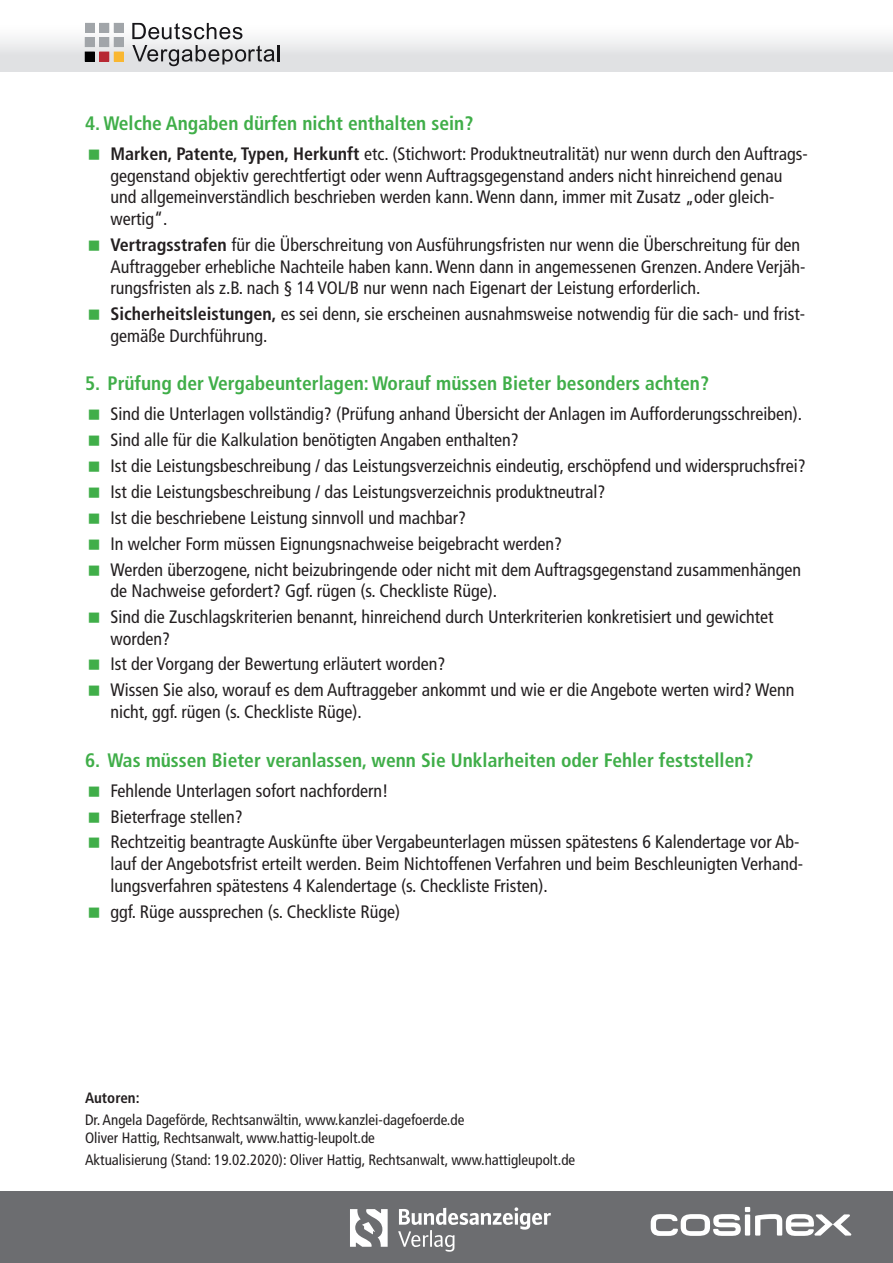
<style>
.page{position:relative;width:893px;height:1263px;background:#fff}
.page>*{position:absolute;margin:0;border:0;box-sizing:border-box;transform-origin:0 0}
.t1{font:700 condensed 19.5px "Frutiger";color:#40ae49}
.t2{font:condensed 18px/25.8px "Frutiger";color:#231f20}
.t3{font:condensed 15px/18px "Frutiger";color:#231f20}
.t4{font:700 condensed 15px "Frutiger";color:#231f20}
.s1{font-weight:700}
</style>
<div class="page">
<div style="left:0;top:1191px;width:893px;height:72px;background:#6c6d70"></div>
<svg style="left:651px;top:1207px;width:200px;height:29px"></svg>
<svg style="left:398px;top:1207px;width:153px;height:45px"></svg>
<svg style="left:350px;top:1209px;width:38px;height:38px"></svg>
<div style="left:0;top:0;width:893px;height:72px;background:linear-gradient(to bottom,#fff,#dddee0)"></div>
<div style="left:85px;top:23px;width:9px;height:9px;background:#a1a5a9"></div>
<div style="left:100px;top:23px;width:9px;height:9px;background:#a1a5a9"></div>
<div style="left:114px;top:23px;width:9px;height:9px;background:#a1a5a9"></div>
<div style="left:85px;top:38px;width:9px;height:9px;background:#a1a5a9"></div>
<div style="left:85px;top:37px;width:9px;height:10px;border:1px solid #a1a5a9"></div>
<div style="left:100px;top:38px;width:9px;height:9px;background:#a1a5a9"></div>
<div style="left:100px;top:37px;width:9px;height:10px;border:1px solid #a1a5a9"></div>
<div style="left:114px;top:38px;width:9px;height:9px;background:#a1a5a9"></div>
<div style="left:114px;top:37px;width:9px;height:10px;border:1px solid #a1a5a9"></div>
<div style="left:85px;top:52px;width:9px;height:9px;background:#000001"></div>
<div style="left:100px;top:52px;width:9px;height:9px;background:#b72833"></div>
<div style="left:114px;top:52px;width:9px;height:9px;background:#f9b731"></div>
<svg style="left:132px;top:23px;width:110px;height:16px"></svg>
<svg style="left:132px;top:45px;width:147px;height:21px;background:#b0b0b2"></svg>
<p class="t1" style="left:85px;top:112px;width:390px">4. Welche Angaben dürfen nicht enthalten sein?</p>
<p class="t2" style="left:111px;top:143px;width:699px;line-height:21.6px"><span class="s1">Marken, Patente, Typen, Herkunft</span> etc. (Stichwort: Produktneutralität) nur wenn durch den Auftrags&shy;gegenstand objektiv gerechtfertigt oder wenn Auftragsgegenstand anders nicht hinreichend genau und allgemeinverständlich beschrieben werden kann. Wenn dann, immer mit Zusatz „oder gleich&shy;wertig“.</p>
<p class="t2" style="left:111px;top:234px;width:696px;line-height:21.6px"><span class="s1">Vertragsstrafen</span> für die Überschreitung von Ausführungsfristen nur wenn die Überschreitung für den<br>Auftraggeber erhebliche Nachteile haben kann. Wenn dann in angemessenen Grenzen. Andere Verjäh&shy;rungsfristen als z.B. nach § 14 VOL/B nur wenn nach Eigenart der Leistung erforderlich.</p>
<p class="t2" style="left:111px;top:303px;width:696px;line-height:21.6px"><span class="s1">Sicherheitsleistungen,</span> es sei denn, sie erscheinen ausnahmsweise notwendig für die sach- und frist&shy;gemäße Durchführung.</p>
<p class="t1" style="left:85px;top:372px;width:626px">5. Prüfung der Vergabeunterlagen: Worauf müssen Bieter besonders achten?</p>
<p class="t2" style="left:111px;top:401px;width:697px">Sind die Unterlagen vollständig? (Prüfung anhand Übersicht der Anlagen im Aufforderungsschreiben).<br>Sind alle für die Kalkulation benötigten Angaben enthalten?<br>Ist die Leistungsbeschreibung / das Leistungsverzeichnis eindeutig, erschöpfend und widerspruchsfrei?<br>Ist die Leistungsbeschreibung / das Leistungsverzeichnis produktneutral?<br>Ist die beschriebene Leistung sinnvoll und machbar?<br>In welcher Form müssen Eignungsnachweise beigebracht werden?<br>Werden überzogene, nicht beizubringende oder nicht mit dem Auftragsgegenstand zusammenhängen</p>
<p class="t2" style="left:111px;top:578px;width:664px">de Nachweise gefordert? Ggf. rügen (s. Checkliste Rüge).<br>Sind die Zuschlagskriterien benannt, hinreichend durch Unterkriterien konkretisiert und gewichtet</p>
<p class="t2" style="left:111px;top:626px;width:685px">worden?<br>Ist der Vorgang der Bewertung erläutert worden?<br>Wissen Sie also, worauf es dem Auftraggeber ankommt und wie er die Angebote werten wird? Wenn</p>
<p class="t2" style="left:111px;top:699px;width:253px">nicht, ggf. rügen (s. Checkliste Rüge).</p>
<p class="t1" style="left:85px;top:748px;width:670px">6. Was müssen Bieter veranlassen, wenn Sie Unklarheiten oder Fehler feststellen?</p>
<p class="t2" style="left:111px;top:778px;width:690px">Fehlende Unterlagen sofort nachfordern!<br>Bieterfrage stellen?<br>Rechtzeitig beantragte Auskünfte über Vergabeunterlagen müssen spätestens 6 Kalendertage vor Ab-</p>
<p class="t2" style="left:111px;top:853px;width:694px;line-height:21.6px">lauf der Angebotsfrist erteilt werden. Beim Nichtoffenen Verfahren und beim Beschleunigten Verhand&shy;lungsverfahren spätestens 4 Kalendertage (s. Checkliste Fristen).</p>
<p class="t2" style="left:111px;top:898px;width:291px">ggf. Rüge aussprechen (s. Checkliste Rüge)</p>
<p class="t4" style="left:85px;top:1088px;width:56px">Autoren:</p>
<p class="t3" style="left:85px;top:1111px;width:381px">Dr. Angela Dageförde, Rechtsanwältin, www.kanzlei-dagefoerde.de<br>Oliver Hattig, Rechtsanwalt, www.hattig-leupolt.de</p>
<p class="t3" style="left:85px;top:1151px;width:492px">Aktualisierung (Stand: 19.02.2020): Oliver Hattig, Rechtsanwalt, www.hattigleupolt.de</p>
</div>
